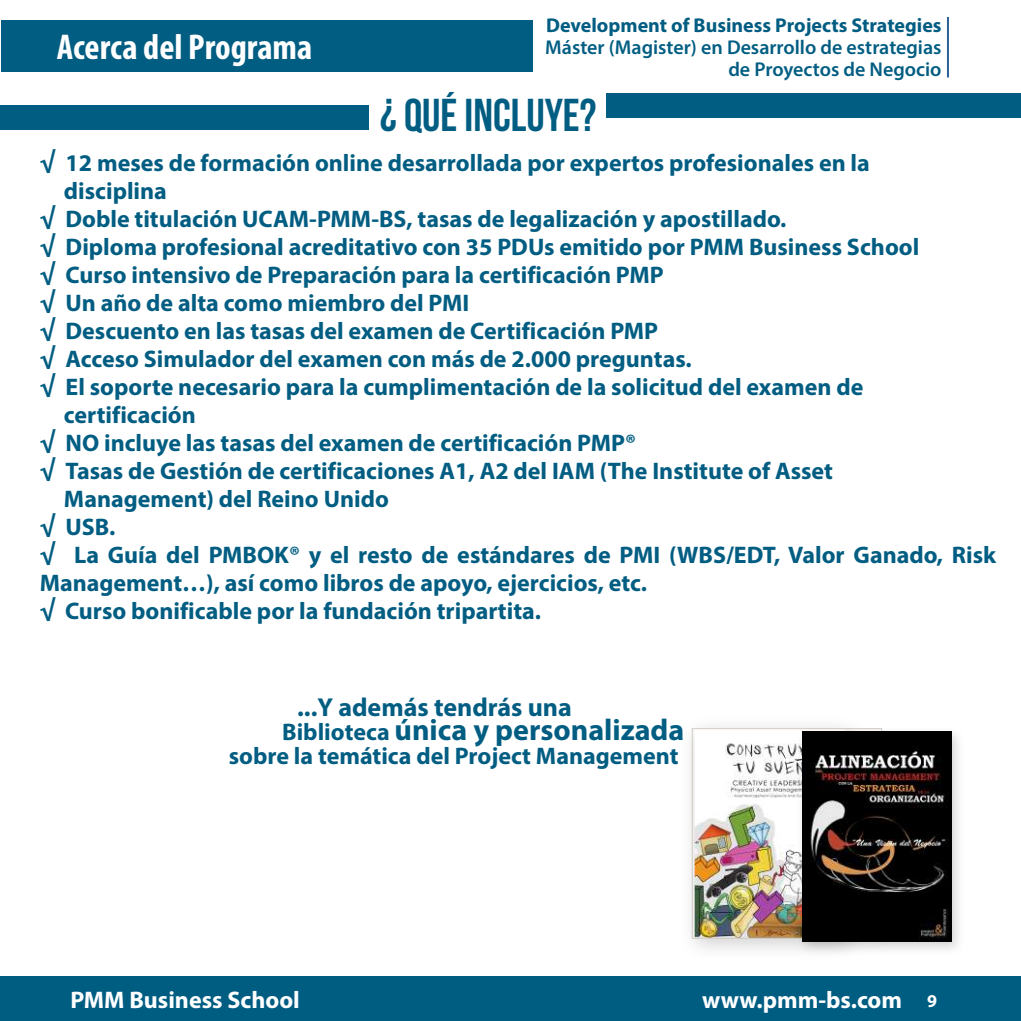
<style>
.page{position:relative;width:1021px;height:1021px;background:#fff}
.page>*{position:absolute;margin:0;border:0;box-sizing:border-box;transform-origin:0 0}
.t1{font:46px "Bebas Neue";color:#025d82}
.t2{font:700 condensed 36px "Myriad Pro";color:#fff}
.t3{font:700 30px "Myriad Pro";color:#025d82}
.t4{font:700 26px "Myriad Pro";color:#025d82}
.t5{font:700 24px "Myriad Pro";color:#025d82}
.t6{font:700 24px "Myriad Pro";color:#fff}
.t7{font:600 20px/22px "Myriad Pro";color:#025d82;text-align:right}
.t8{font:700 20px "Myriad Pro";color:#025d82}
.s1{font-size:26px}
.s2{font-size:24px}
.s3{font-size:18px}
</style>
<div class="page">
<div style="left:0;top:976px;width:1020px;height:44px;background:#005d82"></div>
<hr style="left:946px;top:17px;width:2px;height:60px;background:#2b6199">
<div style="left:1px;top:21px;width:532px;height:51px;background:#025d82"></div>
<div style="left:0;top:105px;width:369px;height:24px;background:#025d82"></div>
<div style="left:607px;top:94px;width:413px;height:24px;background:#025d82"></div>
<div style="left:676px;top:714px;width:227px;height:248px;background:#000;opacity:.19"></div>
<img style="left:694px;top:730px;width:100px;height:206px">
<div style="left:692px;top:728px;width:189px;height:210px;border:1px solid #d1cbc3"></div>
<div style="left:794px;top:725px;width:171px;height:232px;background:#000;opacity:.18"></div>
<img style="left:802px;top:731px;width:149px;height:210px">
<h2 class="t2" style="left:57px;top:25px;width:257px">Acerca del Programa</h2>
<p class="t8" style="left:546px;top:12px;width:397px">Development of Business Projects Strategies</p>
<p class="t7" style="left:545px;top:36px;width:398px">Máster (Magister) en Desarrollo de estrategias de Proyectos de Negocio</p>
<h1 class="t1" style="left:380px;top:90px;width:218px">¿ QUÉ INCLUYE?</h1>
<p class="t5" style="left:40px;top:147px;width:831px"><span class="s1">√</span> 12 meses de formación online desarrollada por expertos profesionales en la</p>
<p class="t5" style="left:64px;top:175px;width:104px">disciplina</p>
<p class="t5" style="left:40px;top:203px;width:748px"><span class="s1">√</span> Doble titulación UCAM-PMM-BS, tasas de legalización y apostillado.</p>
<p class="t5" style="left:40px;top:231px;width:881px"><span class="s1">√</span> Diploma profesional acreditativo con 35 PDUs emitido por PMM Business School</p>
<p class="t5" style="left:40px;top:259px;width:625px"><span class="s1">√</span> Curso intensivo de Preparación para la certificación PMP</p>
<p class="t5" style="left:40px;top:287px;width:431px"><span class="s1">√</span> Un año de alta como miembro del PMI</p>
<p class="t5" style="left:40px;top:315px;width:620px"><span class="s1">√</span> Descuento en las tasas del examen de Certificación PMP</p>
<p class="t5" style="left:40px;top:343px;width:653px"><span class="s1">√</span> Acceso Simulador del examen con más de 2.000 preguntas.</p>
<p class="t5" style="left:40px;top:371px;width:825px"><span class="s1">√</span> El soporte necesario para la cumplimentación de la solicitud del examen de</p>
<p class="t5" style="left:64px;top:399px;width:133px">certificación</p>
<p class="t5" style="left:40px;top:427px;width:598px"><span class="s1">√</span> NO incluye las tasas del examen de certificación PMP®</p>
<p class="t5" style="left:40px;top:455px;width:795px"><span class="s1">√</span> Tasas de Gestión de certificaciones A1, A2 del IAM (The Institute of Asset</p>
<p class="t5" style="left:64px;top:483px;width:326px">Management) del Reino Unido</p>
<p class="t5" style="left:40px;top:511px;width:77px"><span class="s1">√</span> USB.</p>
<p class="t5" style="left:40px;top:539px;width:958px"><span class="s1">√</span> La Guía del PMBOK® y el resto de estándares de PMI (WBS/EDT, Valor Ganado, Risk</p>
<p class="t5" style="left:40px;top:567px;width:609px">Management…), así como libros de apoyo, ejercicios, etc.</p>
<p class="t5" style="left:40px;top:595px;width:503px"><span class="s1">√</span> Curso bonificable por la fundación tripartita.</p>
<p class="t4" style="left:297px;top:689px;width:276px">...Y además tendrás una</p>
<p class="t3" style="left:282px;top:709px;width:403px"><span class="s2">Biblioteca</span> única y personalizada</p>
<p class="t5" style="left:229px;top:739px;width:451px">sobre la temática del Project Management</p>
<p class="t6" style="left:70px;top:984px;width:231px">PMM Business School</p>
<p class="t6" style="left:702px;top:984px;width:236px">www.pmm-bs.com <span class="s3">9</span></p>
</div>
